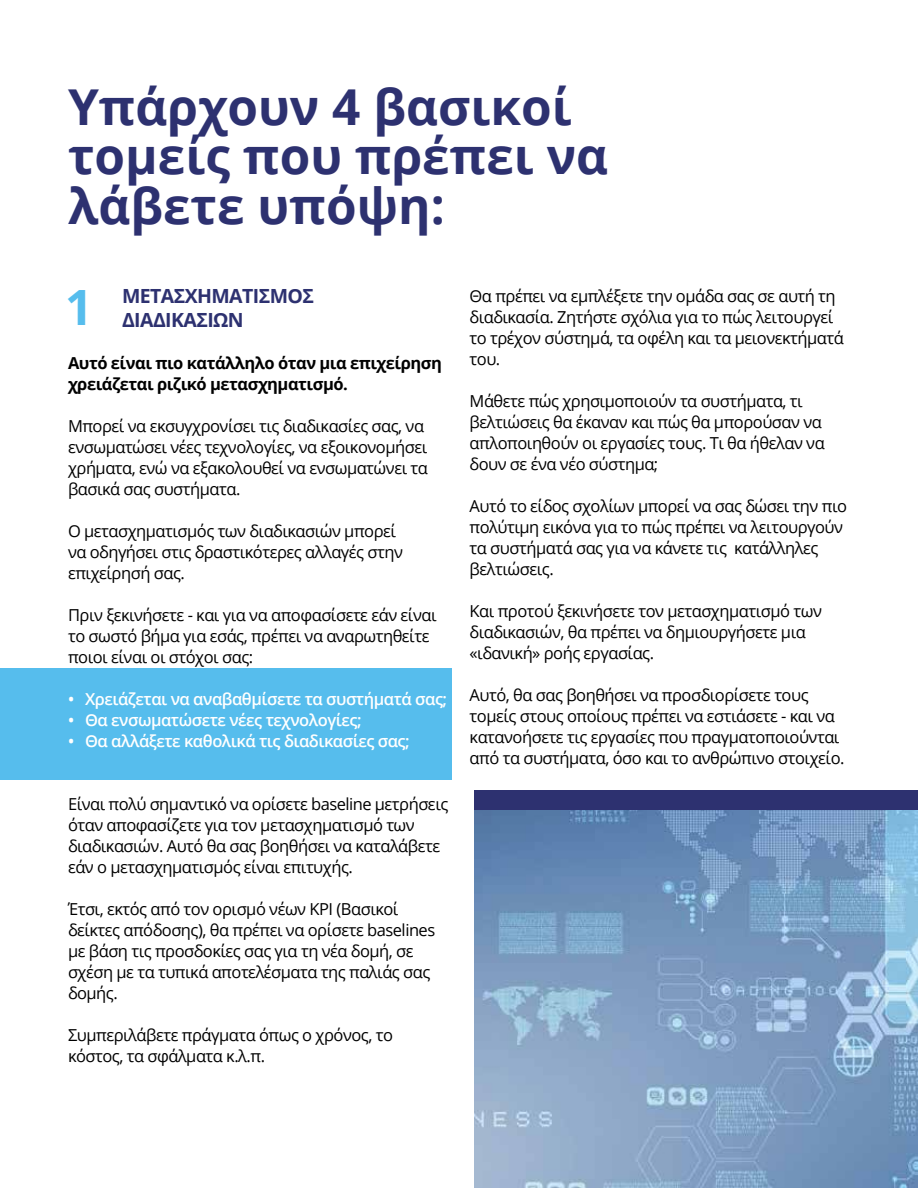
<style>
.page{position:relative;width:918px;height:1188px;background:#fff}
.page>*{position:absolute;margin:0;border:0;box-sizing:border-box;transform-origin:0 0}
.t1{font:700 49.5px/49.5px "Open Sans";color:#2d3170}
.t2{font:700 48.6px "Open Sans";color:#56bded}
.t3{font:700 19.5px/23.4px "Open Sans";letter-spacing:-.03em;color:#2d3170}
.t4{font:16.5px/21px "Open Sans";letter-spacing:-.03em;color:#000}
.t5{font:600 16.5px "Open Sans";letter-spacing:-.03em;color:#fff}
.t6{font:700 16.5px/21px "Open Sans";letter-spacing:-.03em;color:#000}
</style>
<div class="page">
<div style="left:0;top:668px;width:452px;height:111px;background:#56bded"></div>
<img style="left:475px;top:809px;width:443px;height:379px">
<div style="left:475px;top:790px;width:443px;height:19px;background:#2d3170"></div>
<h1 class="t1" style="left:68px;top:81px;width:542px">Υπάρχουν 4 βασικοί τομείς που πρέπει να λάβετε υπόψη:</h1>
<h2 class="t2" style="left:65px;top:273px;width:29px">1</h2>
<p class="t3" style="left:122px;top:284px;width:193px">ΜΕΤΑΣΧΗΜΑΤΙΣΜΟΣ<br>ΔΙΑΔΙΚΑΣΙΩΝ</p>
<p class="t6" style="left:68px;top:352px;width:375px">Αυτό είναι πιο κατάλληλο όταν μια επιχείρηση χρειάζεται ριζικό μετασχηματισμό.</p>
<p class="t4" style="left:68px;top:415px;width:361px">Μπορεί να εκσυγχρονίσει τις διαδικασίες σας, να ενσωματώσει νέες τεχνολογίες, να εξοικονομήσει χρήματα, ενώ να εξακολουθεί να ενσωματώνει τα βασικά σας συστήματα.</p>
<p class="t4" style="left:68px;top:520px;width:336px">Ο μετασχηματισμός των διαδικασιών μπορεί να οδηγήσει στις δραστικότερες αλλαγές στην επιχείρησή σας.</p>
<p class="t4" style="left:68px;top:604px;width:370px">Πριν ξεκινήσετε - και για να αποφασίσετε εάν είναι το σωστό βήμα για εσάς, πρέπει να αναρωτηθείτε ποιοι είναι οι στόχοι σας:</p>
<p class="t5" style="left:68px;top:687px;width:381px">• Χρειάζεται να αναβαθμίσετε τα συστήματά σας;</p>
<p class="t5" style="left:68px;top:708px;width:295px">• Θα ενσωματώσετε νέες τεχνολογίες;</p>
<p class="t5" style="left:68px;top:729px;width:343px">• Θα αλλάξετε καθολικά τις διαδικασίες σας;</p>
<p class="t4" style="left:68px;top:793px;width:382px">Είναι πολύ σημαντικό να ορίσετε baseline μετρήσεις όταν αποφασίζετε για τον μετασχηματισμό των διαδικασιών. Αυτό θα σας βοηθήσει να καταλάβετε εάν ο μετασχηματισμός είναι επιτυχής.</p>
<p class="t4" style="left:68px;top:898px;width:369px">Έτσι, εκτός από τον ορισμό νέων KPI (Βασικοί δείκτες απόδοσης), θα πρέπει να ορίσετε baselines με βάση τις προσδοκίες σας για τη νέα δομή, σε σχέση με τα τυπικά αποτελέσματα της παλιάς σας δομής.</p>
<p class="t4" style="left:68px;top:1024px;width:327px">Συμπεριλάβετε πράγματα όπως ο χρόνος, το κόστος, τα σφάλματα κ.λ.π.</p>
<p class="t4" style="left:470px;top:285px;width:376px">Θα πρέπει να εμπλέξετε την ομάδα σας σε αυτή τη διαδικασία. Ζητήστε σχόλια για το πώς λειτουργεί το τρέχον σύστημά, τα οφέλη και τα μειονεκτήματά του.</p>
<p class="t4" style="left:470px;top:390px;width:357px">Μάθετε πώς χρησιμοποιούν τα συστήματα, τι βελτιώσεις θα έκαναν και πώς θα μπορούσαν να απλοποιηθούν οι εργασίες τους. Τι θα ήθελαν να δουν σε ένα νέο σύστημα;</p>
<p class="t4" style="left:470px;top:495px;width:379px">Αυτό το είδος σχολίων μπορεί να σας δώσει την πιο πολύτιμη εικόνα για το πώς πρέπει να λειτουργούν τα συστήματά σας για να κάνετε τις κατάλληλες βελτιώσεις.</p>
<p class="t4" style="left:470px;top:600px;width:354px">Και προτού ξεκινήσετε τον μετασχηματισμό των διαδικασιών, θα πρέπει να δημιουργήσετε μια «ιδανική» ροής εργασίας.</p>
<p class="t4" style="left:470px;top:684px;width:376px">Αυτό, θα σας βοηθήσει να προσδιορίσετε τους τομείς στους οποίους πρέπει να εστιάσετε - και να κατανοήσετε τις εργασίες που πραγματοποιούνται από τα συστήματα, όσο και το ανθρώπινο στοιχείο.</p>
</div>
